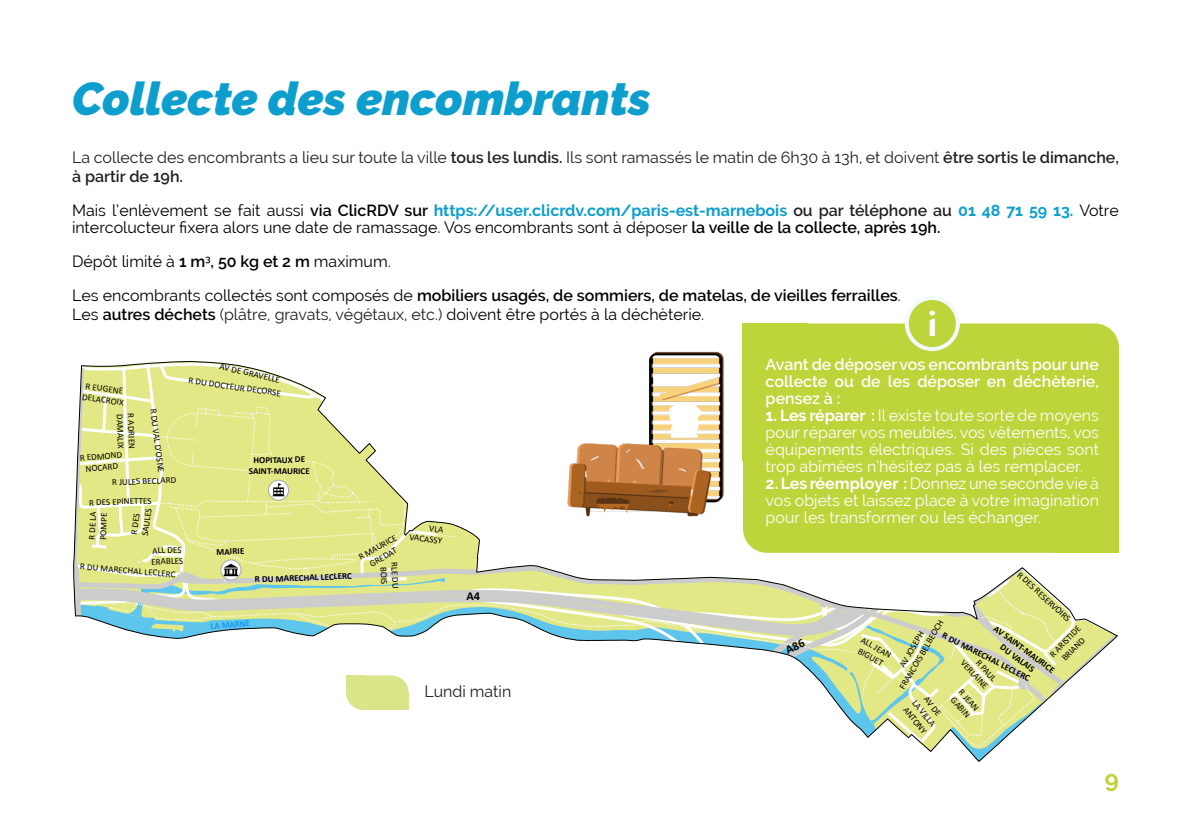
<style>
.page{position:relative;width:1191px;height:840px;background:#fff}
.page>*{position:absolute;margin:0;border:0;box-sizing:border-box;transform-origin:0 0}
.t1{font:italic 900 46px "Raleway";color:#0e9ece}
.t2{font:700 34px "Lao MN";color:#fff}
.t3{font:700 24px "Raleway";color:#bdd33a}
.t4{font:16px/17px "Raleway";color:#000}
.t5{font:16px/17px "Raleway";color:#fff;text-align:justify}
.t6{font:16px/19.2px "Raleway";color:#231f20}
.t7{font:600 16px "Raleway";color:#000}
.t8{font:600 16px/17px "Raleway";color:#fff;text-align:justify}
.t9{font:9.2px/11.2px "Calibri";color:#000;text-align:center}
.t10{font:700 9.2px/11.2px "Calibri";letter-spacing:-.005em;color:#000;text-align:center}
.t11{font:9.2px "Calibri";color:#0087ed}
.s1{font-weight:600}
.s2{font-weight:700;color:#0e9ece}
.s3{font-weight:600;color:#231f20}
.s4{font-weight:700;color:#0f9ece}
.s5{font-weight:400}
.s6{color:#231f20}
.s7{font-weight:700}
</style>
<div class="page">
<img style="left:649px;top:351px;width:75px;height:11px">
<div style="left:743px;top:323px;width:376px;height:229px;background:#bdd43a;border-radius:24px"></div>
<div style="left:743px;top:323px;width:65px;height:137px;background:#bdd43a"></div>
<div style="left:906px;top:298px;width:51px;height:51px;background:#bdd43a;border-radius:50%"></div>
<div style="left:904px;top:296px;width:55px;height:55px;border:4px solid #f2fafd;border-radius:50%"></div>
<svg style="left:74px;top:362px;width:1044px;height:400px"></svg>
<p class="t1" style="left:72px;top:72px;width:580px">Collecte des encombrants</p>
<p class="t6" style="left:72px;top:147px;width:1048px">La collecte des encombrants a lieu sur toute la ville <span class="s1">tous les lundis.</span> Ils sont ramassés le matin de 6h30 à 13h, et doivent <span class="s1">être sortis le dimanche, à partir de 19h.</span></p>
<p class="t4" style="left:72px;top:201px;width:1048px">Mais l’enlèvement se fait aussi <span class="s1">via ClicRDV sur</span> <span class="s2">https://user.clicrdv.com/paris-est-marnebois</span> <span class="s3">ou par téléphone au</span> <span class="s4">01 48 71 59 13.</span> Votre intercolucteur fixera alors une date de ramassage. Vos encombrants sont à déposer <span class="s1">la veille de la collecte, après 19h.</span></p>
<p class="t4" style="left:72px;top:252px;width:320px">Dépôt limité à <span class="s1">1 m</span><sup>3</sup><span class="s1">, 50 kg et 2 m</span> maximum.</p>
<p class="t7" style="left:72px;top:286px;width:830px"><span class="s5">Les encombrants collectés sont composés de</span> mobiliers usagés, de sommiers, de matelas, de vieilles ferrailles<span class="s5">.</span></p>
<p class="t4" style="left:72px;top:306px;width:633px">Les <span class="s1">autres déchets</span> <span class="s6">(plâtre, gravats, végétaux, etc.)</span> doivent être portés à la déchèterie.</p>
<p class="t2" style="left:927px;top:304px;width:12px">i</p>
<p class="t8" style="left:765px;top:355px;width:335px">Avant de déposer vos encombrants pour une collecte ou de les déposer en déchèterie, pensez à :</p>
<p class="t5" style="left:765px;top:406px;width:335px"><span class="s7">1. Les réparer :</span> Il existe toute sorte de moyens pour réparer vos meubles, vos vêtements, vos équipements électriques. Si des pièces sont trop abîmées n’hésitez pas à les remplacer.</p>
<p class="t5" style="left:765px;top:474px;width:335px"><span class="s7">2. Les réemployer :</span> Donnez une seconde vie à vos objets et laissez place à votre imagination pour les transformer ou les échanger.</p>
<p class="t9" style="left:221px;top:360px;width:63px;rotate:13deg">AV DE GRAVELLE</p>
<p class="t9" style="left:189px;top:374px;width:95px;rotate:8deg">R DU DOCTEUR DECORSE</p>
<p class="t9" style="left:85px;top:379px;width:43px;text-align:left;rotate:8deg">R EUGENE<br>DELACROIX</p>
<p class="t9" style="left:159px;top:407px;width:66px;rotate:83deg">R DU VAL D'OSNE</p>
<p class="t9" style="left:126px;top:413px;width:36px;rotate:88deg">DAMALIX</p>
<p class="t9" style="left:137px;top:413px;width:37px;rotate:88deg">R ADRIEN</p>
<p class="t9" style="left:79px;top:452px;width:44px;rotate:-5deg">R EDMOND<br>NOCARD</p>
<p class="t9" style="left:112px;top:476px;width:66px;rotate:-2deg">R JULES BECLARD</p>
<p class="t10" style="left:249px;top:453px;width:63px">HOPITAUX DE<br>SAINT-MAURICE</p>
<p class="t9" style="left:89px;top:496px;width:64px;rotate:-2deg">R DES EPINETTES</p>
<p class="t9" style="left:128px;top:533px;width:29px;text-align:left;rotate:-82deg">R DES<br>SAULES</p>
<p class="t9" style="left:86px;top:539px;width:30px;text-align:left;rotate:-88deg">R DE LA<br>POMPE</p>
<p class="t9" style="left:411px;top:519px;width:34px;text-align:right;rotate:7deg">VLA<br>VACASSY</p>
<p class="t9" style="left:356px;top:552px;width:44px;rotate:-30deg">R MAURICE<br>GREDAT</p>
<p class="t9" style="left:151px;top:544px;width:34px;text-align:left;rotate:-2deg">ALL DES<br>ERABLES</p>
<p class="t10" style="left:216px;top:545px;width:29px;rotate:-2deg">MAIRIE</p>
<p class="t9" style="left:400px;top:561px;width:28px;rotate:87deg">RLE DU<br>BOIS</p>
<p class="t9" style="left:81px;top:560px;width:97px;rotate:5deg">R DU MARECHAL LECLERC</p>
<p class="t9" style="left:1022px;top:569px;width:70px;rotate:42deg">R DES RESERVOIRS</p>
<p class="t10" style="left:255px;top:573px;width:99px;rotate:-2deg">R DU MARECHAL LECLERC</p>
<p class="t9" style="left:887px;top:679px;width:80px;rotate:-60deg">AV JOSEPH<br>FRANCOIS BELBEOCH</p>
<p class="t11" style="left:210px;top:619px;width:41px;rotate:-5deg">LA MARNE</p>
<p class="t10" style="left:998px;top:621px;width:75px;rotate:37deg">AV SAINT-MAURICE<br>DU VALAIS</p>
<p class="t9" style="left:1047px;top:651px;width:42px;rotate:-46deg">R ARISTIDE<br>BRIAND</p>
<p class="t10" style="left:945px;top:628px;width:99px;rotate:27deg">R DU MARECHAL LECLERC</p>
<p class="t9" style="left:864px;top:633px;width:35px;rotate:30deg">ALL JEAN<br>BIGUET</p>
<p class="t9" style="left:975px;top:648px;width:38px;text-align:right;rotate:48deg">R PAUL<br>VERLAINE</p>
<p class="t6" style="left:424px;top:681px;width:88px">Lundi matin</p>
<p class="t9" style="left:965px;top:686px;width:27px;text-align:left;rotate:49deg">R JEAN<br>GABIN</p>
<p class="t9" style="left:927px;top:690px;width:33px;rotate:52deg">AV DE<br>LA VILLA<br>ANTONY</p>
<p class="t3" style="left:1104px;top:767px;width:16px">9</p>
</div>
